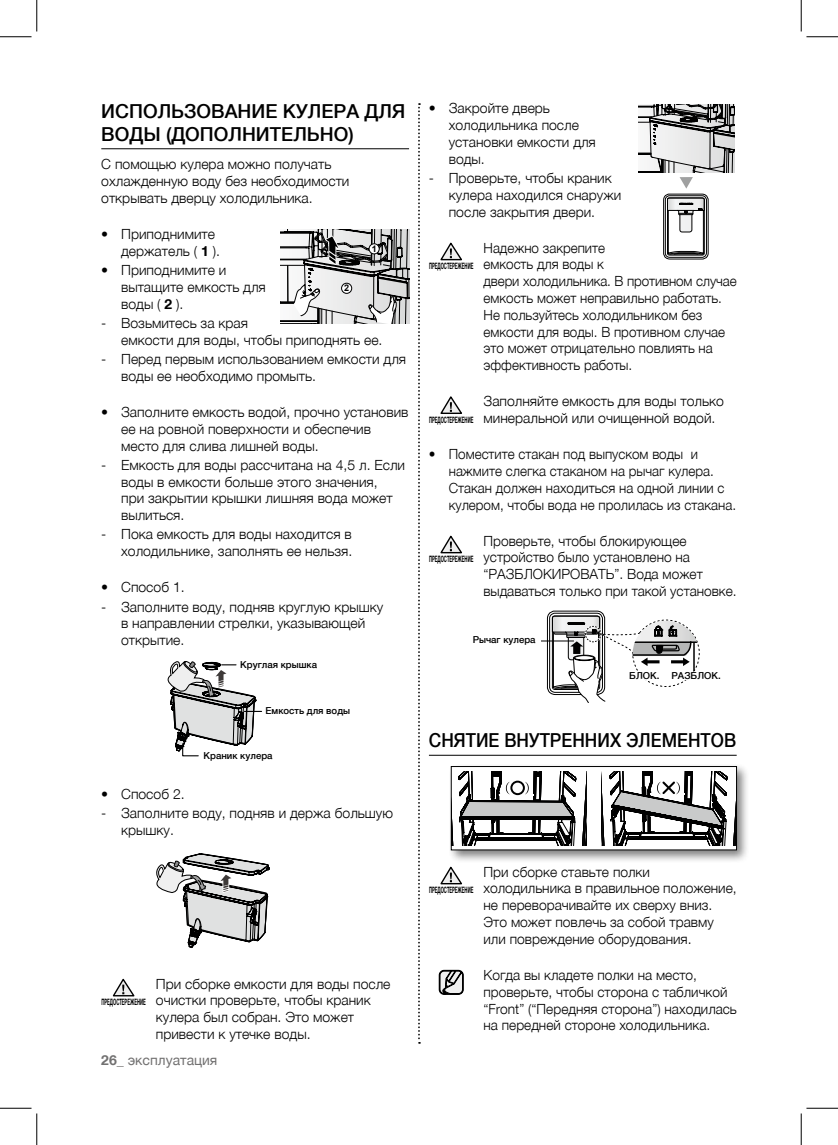
<style>
.page{position:relative;width:838px;height:1145px;background:#fff}
.page>*{position:absolute;margin:0;border:0;box-sizing:border-box;transform-origin:0 0}
.t1{font:500 19.25px/23.1px "Helvetica Neue LTCYR";color:#000}
.t2{font:500 19.25px "Helvetica Neue LTCYR";color:#000;scale:.9 1}
.t3{font:300 14px/16.8px "Helvetica Neue LTCYR";color:#000}
.t4{font:300 14px/16.8px "Helvetica Neue LTCYR";color:#000;scale:.96 1}
.t5{font:14px "Helvetica Neue LTCYR";color:#727171}
.t6{font:500 9.62px "Helvetica Neue LTCYR";color:#000}
.t7{font:700 9.1px "Arial";color:#000}
.t8{font:700 8.75px "Helvetica Neue LTCYR";color:#000;scale:.47 1}
.s1{font-weight:700}
</style>
<div class="page">
<hr style="left:101px;top:148px;width:308px;height:1px;background:#000">
<svg style="left:112px;top:978px;width:23px;height:19px"></svg>
<hr style="left:429px;top:755px;width:307px;height:1px;background:#000">
<svg style="left:440px;top:242px;width:22px;height:19px"></svg>
<svg style="left:440px;top:396px;width:22px;height:18px"></svg>
<svg style="left:440px;top:535px;width:22px;height:19px"></svg>
<svg style="left:440px;top:866px;width:22px;height:19px"></svg>
<svg style="left:438px;top:970px;width:26px;height:25px"></svg>
<svg style="left:418px;top:103px;width:2px;height:941px"></svg>
<svg style="left:280px;top:229px;width:129px;height:95px"></svg>
<div style="left:369px;top:244px;width:10px;height:10px;background:#fff;border-radius:50%"></div>
<div style="left:369px;top:243px;width:10px;height:11px;border:1px solid #000;border-radius:50%"></div>
<div style="left:341px;top:283px;width:10px;height:10px;background:#fff;border-radius:50%"></div>
<div style="left:341px;top:283px;width:11px;height:11px;border:1px solid #000;border-radius:50%"></div>
<svg style="left:167px;top:661px;width:95px;height:96px"></svg>
<svg style="left:156px;top:853px;width:114px;height:95px"></svg>
<div style="left:547px;top:611px;width:58px;height:84px;border:1px solid #000;border-radius:7px"></div>
<div style="left:663px;top:194px;width:45px;height:65px;border:1px solid #000;border-radius:6px"></div>
<svg style="left:664px;top:196px;width:42px;height:62px"></svg>
<svg style="left:638px;top:104px;width:96px;height:85px"></svg>
<div style="left:447px;top:763px;width:303px;height:101px;background:#000;opacity:.5"></div>
<div style="left:451px;top:767px;width:285px;height:83px;background:#fff"></div>
<svg style="left:451px;top:613px;width:285px;height:232px"></svg>
<div style="left:451px;top:766px;width:285px;height:84px;border:1px solid #000"></div>
<hr style="left:0;top:36px;width:32px;height:1px;background:#000">
<hr style="left:806px;top:36px;width:31px;height:1px;background:#000">
<hr style="left:0;top:1108px;width:32px;height:1px;background:#000">
<hr style="left:806px;top:1108px;width:31px;height:1px;background:#000">
<hr style="left:36px;top:0;width:1px;height:31px;background:#000">
<hr style="left:36px;top:1113px;width:1px;height:32px;background:#000">
<hr style="left:800px;top:0;width:1px;height:31px;background:#000">
<hr style="left:800px;top:1113px;width:1px;height:32px;background:#000">
<h1 class="t1" style="left:101px;top:100px;width:305px">ИСПОЛЬЗОВАНИЕ КУЛЕРА ДЛЯ<br>ВОДЫ (ДОПОЛНИТЕЛЬНО)</h1>
<p class="t3" style="left:101px;top:156px;width:250px">С помощью кулера можно получать охлажденную воду без необходимости открывать дверцу холодильника.</p>
<p class="t3" style="left:121px;top:226px;width:100px;text-indent:-20px">• Приподнимите держатель ( <span class="s1">1</span> ).</p>
<p class="t3" style="left:121px;top:262px;width:146px;text-indent:-20px">• Приподнимите и вытащите емкость для воды ( <span class="s1">2</span> ).</p>
<p class="t3" style="left:121px;top:315px;width:263px;text-indent:-20px">- Возьмитесь за края<br>емкости для воды, чтобы приподнять ее.</p>
<p class="t3" style="left:121px;top:351px;width:286px;text-indent:-20px">- Перед первым использованием емкости для воды ее необходимо промыть.</p>
<p class="t3" style="left:121px;top:404px;width:289px;text-indent:-20px">• Заполните емкость водой, прочно установив ее на ровной поверхности и обеспечив место для слива лишней воды.</p>
<p class="t3" style="left:121px;top:457px;width:285px;text-indent:-20px">- Емкость для воды рассчитана на 4,5 л. Если воды в емкости больше этого значения,<br>при закрытии крышки лишняя вода может вылиться.</p>
<p class="t3" style="left:101px;top:526px;width:253px;text-align:right">- Пока емкость для воды находится в холодильнике, заполнять ее нельзя.</p>
<p class="t3" style="left:101px;top:579px;width:85px">• Способ 1.</p>
<p class="t3" style="left:121px;top:598px;width:263px;text-indent:-20px">- Заполните воду, подняв круглую крышку в направлении стрелки, указывающей открытие.</p>
<p class="t7" style="left:371px;top:243px;width:7px">1</p>
<p class="t7" style="left:344px;top:282px;width:7px">2</p>
<p class="t6" style="left:240px;top:659px;width:78px">Круглая крышка</p>
<p class="t6" style="left:265px;top:706px;width:86px">Емкость для воды</p>
<p class="t6" style="left:203px;top:751px;width:70px">Краник кулера</p>
<p class="t3" style="left:101px;top:786px;width:85px">• Способ 2.</p>
<p class="t3" style="left:121px;top:805px;width:273px;text-indent:-20px">- Заполните воду, подняв и держа большую крышку.</p>
<p class="t8" style="left:101px;top:997px;width:96px">предостережение</p>
<p class="t3" style="left:156px;top:975px;width:236px">При сборке емкости для воды после очистки проверьте, чтобы краник кулера был собран. Это может привести к утечке воды.</p>
<p class="t5" style="left:101px;top:1053px;width:118px"><span class="s1">26_</span> эксплуатация</p>
<p class="t3" style="left:448px;top:100px;width:149px;text-indent:-20px">• Закройте дверь холодильника после установки емкости для воды.</p>
<p class="t3" style="left:448px;top:170px;width:174px;text-indent:-20px">- Проверьте, чтобы краник кулера находился снаружи после закрытия двери.</p>
<p class="t4" style="left:483px;top:239px;width:265px">Надежно закрепите<br>емкость для воды к<br>двери холодильника. В противном случае емкость может неправильно работать.<br>Не пользуйтесь холодильником без емкости для воды. В противном случае это может отрицательно повлиять на эффективность работы.</p>
<p class="t3" style="left:483px;top:393px;width:242px">Заполняйте емкость для воды только минеральной или очищенной водой.</p>
<p class="t4" style="left:448px;top:446px;width:301px;text-indent:-20px">• Поместите стакан под выпуском воды и нажмите слегка стаканом на рычаг кулера.<br>Стакан должен находиться на одной линии с кулером, чтобы вода не пролилась из стакана.</p>
<p class="t3" style="left:483px;top:532px;width:254px">Проверьте, чтобы блокирующее устройство было установлено на “РАЗБЛОКИРОВАТЬ”. Вода может выдаваться только при такой установке.</p>
<p class="t8" style="left:429px;top:261px;width:96px">предостережение</p>
<p class="t8" style="left:429px;top:415px;width:96px">предостережение</p>
<p class="t8" style="left:429px;top:554px;width:96px">предостережение</p>
<p class="t6" style="left:472px;top:635px;width:64px">Рычаг кулера</p>
<p class="t6" style="left:629px;top:671px;width:32px">БЛОК.</p>
<p class="t6" style="left:671px;top:671px;width:51px">РАЗБЛОК.</p>
<h1 class="t2" style="left:429px;top:730px;width:343px">СНЯТИЕ ВНУТРЕННИХ ЭЛ ЕМЕНТОВ</h1>
<p class="t8" style="left:429px;top:885px;width:96px">предостережение</p>
<p class="t3" style="left:483px;top:863px;width:254px">При сборке ставьте полки холодильника в правильное положение, не переворачивайте их сверху вниз.<br>Это может повлечь за собой травму или повреждение оборудования.</p>
<p class="t3" style="left:483px;top:967px;width:255px">Когда вы кладете полки на место, проверьте, чтобы сторона с табличкой “Front” (“Передняя сторона”) находилась на передней стороне холодильника.</p>
</div>
